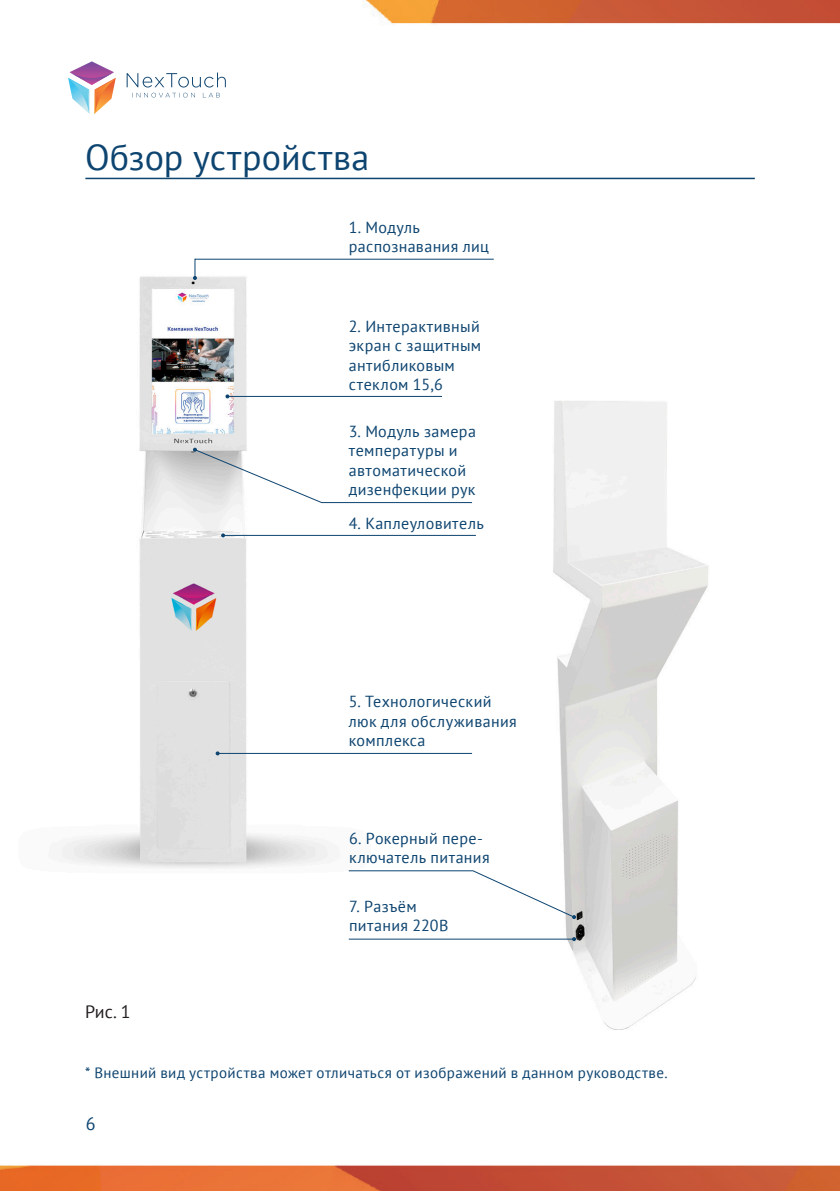
<style>
.page{position:relative;width:840px;height:1191px;background:#fff}
.page>*{position:absolute;margin:0;border:0;box-sizing:border-box;transform-origin:0 0}
.заголовок_основной{font:36px "PT Sans";color:#0d4470}
.общий_9{font:18px "PT Sans";color:#231f20}
.t1{font:18px "PT Sans";color:#0d4470}
.Стиль_абзаца_2{font:16px/19.2px "PT Sans";letter-spacing:.02em;color:#0d4470}
.маркер_и_синее_выдел{font:15px "PT Sans";letter-spacing:.025em;color:#0d4470}
</style>
<div class="page">
<img style="left:0;top:1165px;width:839px;height:26px">
<img style="left:362px;top:0;width:477px;height:25px">
<img style="left:70px;top:61px;width:44px;height:11px">
<img style="left:69px;top:72px;width:45px;height:13px">
<img style="left:94px;top:78px;width:22px;height:36px">
<img style="left:95px;top:79px;width:20px;height:34px">
<img style="left:68px;top:78px;width:22px;height:36px">
<img style="left:68px;top:79px;width:21px;height:34px">
<svg style="left:127px;top:73px;width:99px;height:14px"></svg>
<svg style="left:132px;top:93px;width:88px;height:4px"></svg>
<img style="left:508px;top:401px;width:201px;height:629px">
<img style="left:61px;top:276px;width:387px;height:592px">
<svg style="left:193px;top:258px;width:301px;height:22px"></svg>
<hr style="left:227px;top:396px;width:215px;height:1px;background:#0d4470">
<svg style="left:225px;top:394px;width:4px;height:4px"></svg>
<hr style="left:217px;top:753px;width:255px;height:1px;background:#0d4470">
<svg style="left:215px;top:751px;width:4px;height:4px"></svg>
<hr style="left:348px;top:938px;width:225px;height:1px;background:#0d4470">
<svg style="left:571px;top:937px;width:4px;height:4px"></svg>
<svg style="left:348px;top:869px;width:227px;height:50px"></svg>
<hr style="left:223px;top:535px;width:252px;height:1px;background:#0d4470">
<svg style="left:221px;top:533px;width:4px;height:4px"></svg>
<svg style="left:193px;top:448px;width:280px;height:55px"></svg>
<hr style="left:85px;top:178px;width:669px;height:1px;background:#0d4470">
<p class="заголовок_основной" style="left:85px;top:134px;width:285px">Обзор устройства</p>
<p class="Стиль_абзаца_2" style="left:348px;top:217px;width:141px">1. Модуль распознавания лиц</p>
<p class="Стиль_абзаца_2" style="left:348px;top:316px;width:134px">2. Интерактивный экран с защитным антибликовым стеклом 15,6</p>
<p class="Стиль_абзаца_2" style="left:348px;top:421px;width:129px">3. Модуль замера температуры и</p>
<p class="Стиль_абзаца_2" style="left:348px;top:460px;width:128px">автоматической дизенфекции рук</p>
<p class="Стиль_абзаца_2" style="left:348px;top:513px;width:136px">4. Каплеуловитель</p>
<p class="Стиль_абзаца_2" style="left:348px;top:691px;width:169px">5. Технологический люк для обслуживания комплекса</p>
<p class="общий_9" style="left:85px;top:999px;width:47px">Рис. 1</p>
<p class="Стиль_абзаца_2" style="left:349px;top:828px;width:142px">6. Рокерный пере&shy;ключатель питания</p>
<p class="Стиль_абзаца_2" style="left:349px;top:896px;width:101px">7. Разъём питания 220В</p>
<p class="маркер_и_синее_выдел" style="left:85px;top:1063px;width:583px">* Внешний вид устройства может отличаться от изображений в данном руководстве.</p>
<p class="t1" style="left:86px;top:1111px;width:11px">6</p>
</div>
